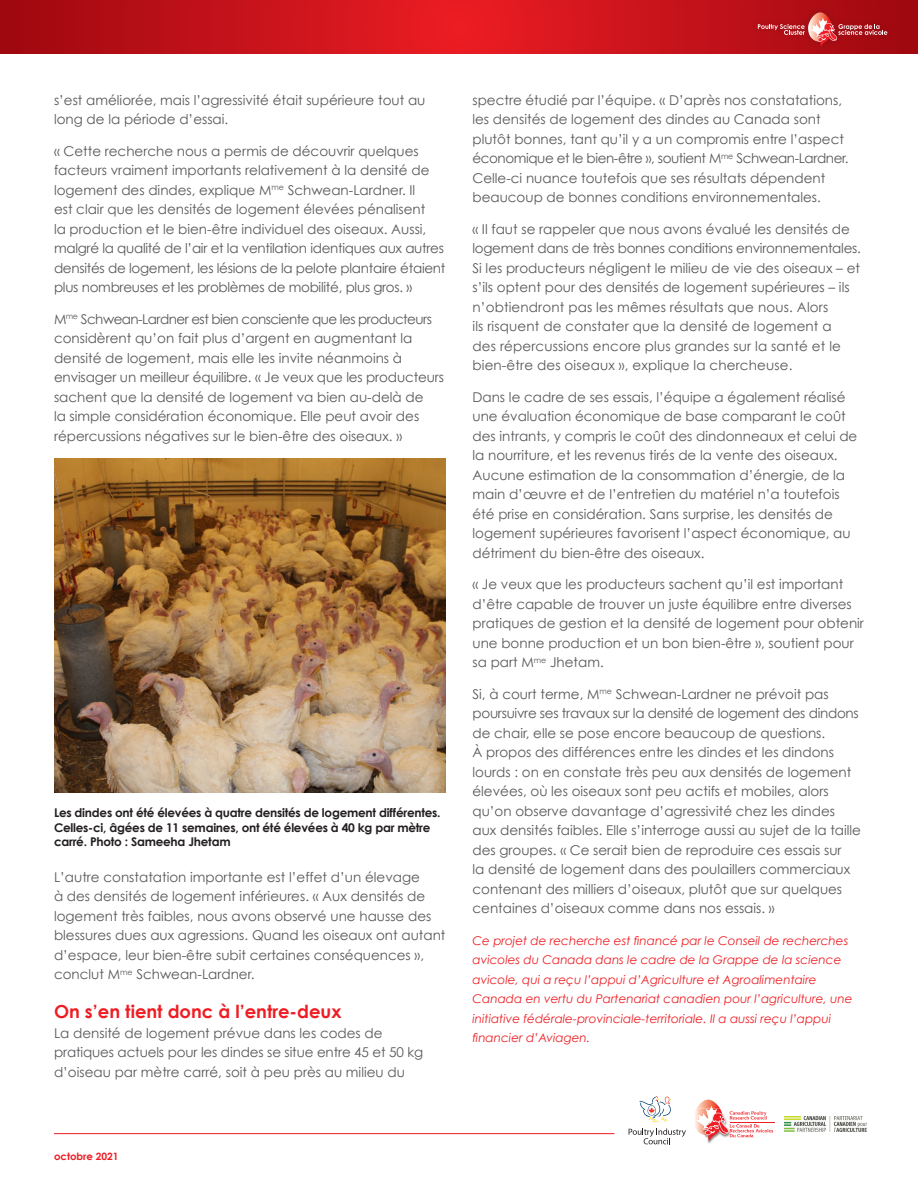
<style>
.page{position:relative;width:918px;height:1188px;background:#fff}
.page>*{position:absolute;margin:0;border:0;box-sizing:border-box;transform-origin:0 0}
.t1{font:700 18px "Century Gothic";color:#ee1d23}
.t2{font:13.5px/19.5px "Century Gothic";color:#57585a}
.t3{font:italic 12px/19.5px "Century Gothic";color:#ee1d23}
.t4{font:700 12px/14.4px "Century Gothic";letter-spacing:-.02em;color:#231f20}
.t5{font:700 10.05px "Century Gothic";color:#ee1d23}
</style>
<div class="page">
<hr style="left:54px;top:1133px;width:560px;height:1px;background:#ee1d23">
<hr style="left:730px;top:1122px;width:45px;height:1px;background:#ee1d23">
<svg style="left:695px;top:1100px;width:78px;height:41px"></svg>
<img style="left:785px;top:1116px;width:81px;height:16px">
<svg style="left:629px;top:1096px;width:57px;height:48px"></svg>
<svg style="left:0;top:0;width:918px;height:54px"></svg>
<div style="left:751px;top:5px;width:143px;height:48px;background:#231f20;opacity:.25"></div>
<svg style="left:758px;top:12px;width:129px;height:34px"></svg>
<img style="left:54px;top:459px;width:392px;height:334px">
<p class="t2" style="left:54px;top:90px;width:373px">s’est améliorée, mais l’agressivité était supérieure tout au long de la période d’essai.</p>
<p class="t2" style="left:54px;top:141px;width:393px">« Cette recherche nous a permis de découvrir quelques facteurs vraiment importants relativement à la densité de logement des dindes, explique M<sup>me</sup> Schwean-Lardner. Il<br>est clair que les densités de logement élevées pénalisent<br>la production et le bien-être individuel des oiseaux. Aussi, malgré la qualité de l’air et la ventilation identiques aux autres densités de logement, les lésions de la pelote plantaire étaient plus nombreuses et les problèmes de mobilité, plus gros. »</p>
<p class="t2" style="left:54px;top:309px;width:392px">M<sup>me</sup> Schwean-Lardner est bien consciente que les producteurs considèrent qu’on fait plus d’argent en augmentant la densité de logement, mais elle les invite néanmoins à envisager un meilleur équilibre. « Je veux que les producteurs sachent que la densité de logement va bien au-delà de<br>la simple considération économique. Elle peut avoir des répercussions négatives sur le bien-être des oiseaux. »</p>
<p class="t4" style="left:54px;top:805px;width:388px">Les dindes ont été élevées à quatre densités de logement différentes.<br>Celles-ci, âgées de 11 semaines, ont été élevées à 40 kg par mètre carré. Photo : Sameeha Jhetam</p>
<p class="t2" style="left:54px;top:867px;width:393px">L’autre constatation importante est l’effet d’un élevage<br>à des densités de logement inférieures. « Aux densités de logement très faibles, nous avons observé une hausse des blessures dues aux agressions. Quand les oiseaux ont autant d’espace, leur bien-être subit certaines conséquences », conclut M<sup>me</sup> Schwean-Lardner.</p>
<p class="t1" style="left:54px;top:1000px;width:289px">On s’en tient donc à l’entre-deux</p>
<p class="t2" style="left:54px;top:1023px;width:371px">La densité de logement prévue dans les codes de pratiques actuels pour les dindes se situe entre 45 et 50 kg d’oiseau par mètre carré, soit à peu près au milieu du</p>
<p class="t2" style="left:472px;top:90px;width:377px">spectre étudié par l’équipe. « D’après nos constatations, les densités de logement des dindes au Canada sont plutôt bonnes, tant qu’il y a un compromis entre l’aspect économique et le bien-être », soutient M<sup>me</sup> Schwean-Lardner.<br>Celle-ci nuance toutefois que ses résultats dépendent beaucoup de bonnes conditions environnementales.</p>
<p class="t2" style="left:472px;top:219px;width:390px">« Il faut se rappeler que nous avons évalué les densités de logement dans de très bonnes conditions environnementales.<br>Si les producteurs négligent le milieu de vie des oiseaux – et s’ils optent pour des densités de logement supérieures – ils n’obtiendront pas les mêmes résultats que nous. Alors<br>ils risquent de constater que la densité de logement a<br>des répercussions encore plus grandes sur la santé et le bien-être des oiseaux », explique la chercheuse.</p>
<p class="t2" style="left:472px;top:387px;width:386px">Dans le cadre de ses essais, l’équipe a également réalisé une évaluation économique de base comparant le coût des intrants, y compris le coût des dindonneaux et celui de la nourriture, et les revenus tirés de la vente des oiseaux.<br>Aucune estimation de la consommation d’énergie, de la main d’œuvre et de l’entretien du matériel n’a toutefois été prise en considération. Sans surprise, les densités de logement supérieures favorisent l’aspect économique, au détriment du bien-être des oiseaux.</p>
<p class="t2" style="left:472px;top:574px;width:393px">« Je veux que les producteurs sachent qu’il est important d’être capable de trouver un juste équilibre entre diverses pratiques de gestion et la densité de logement pour obtenir une bonne production et un bon bien-être », soutient pour sa part M<sup>me</sup> Jhetam.</p>
<p class="t2" style="left:472px;top:684px;width:390px">Si, à court terme, M<sup>me</sup> Schwean-Lardner ne prévoit pas poursuivre ses travaux sur la densité de logement des dindons de chair, elle se pose encore beaucoup de questions.<br>À propos des différences entre les dindes et les dindons lourds : on en constate très peu aux densités de logement élevées, où les oiseaux sont peu actifs et mobiles, alors qu’on observe davantage d’agressivité chez les dindes aux densités faibles. Elle s’interroge aussi au sujet de la taille des groupes. « Ce serait bien de reproduire ces essais sur<br>la densité de logement dans des poulaillers commerciaux contenant des milliers d’oiseaux, plutôt que sur quelques centaines d’oiseaux comme dans nos essais. »</p>
<p class="t3" style="left:472px;top:930px;width:382px">Ce projet de recherche est financé par le Conseil de recherches avicoles du Canada dans le cadre de la Grappe de la science avicole, qui a reçu l’appui d’Agriculture et Agroalimentaire Canada en vertu du Partenariat canadien pour l’agriculture, une initiative fédérale-provinciale-territoriale. Il a aussi reçu l’appui financier d’Aviagen.</p>
<p class="t5" style="left:54px;top:1150px;width:66px">octobre 2021</p>
</div>
